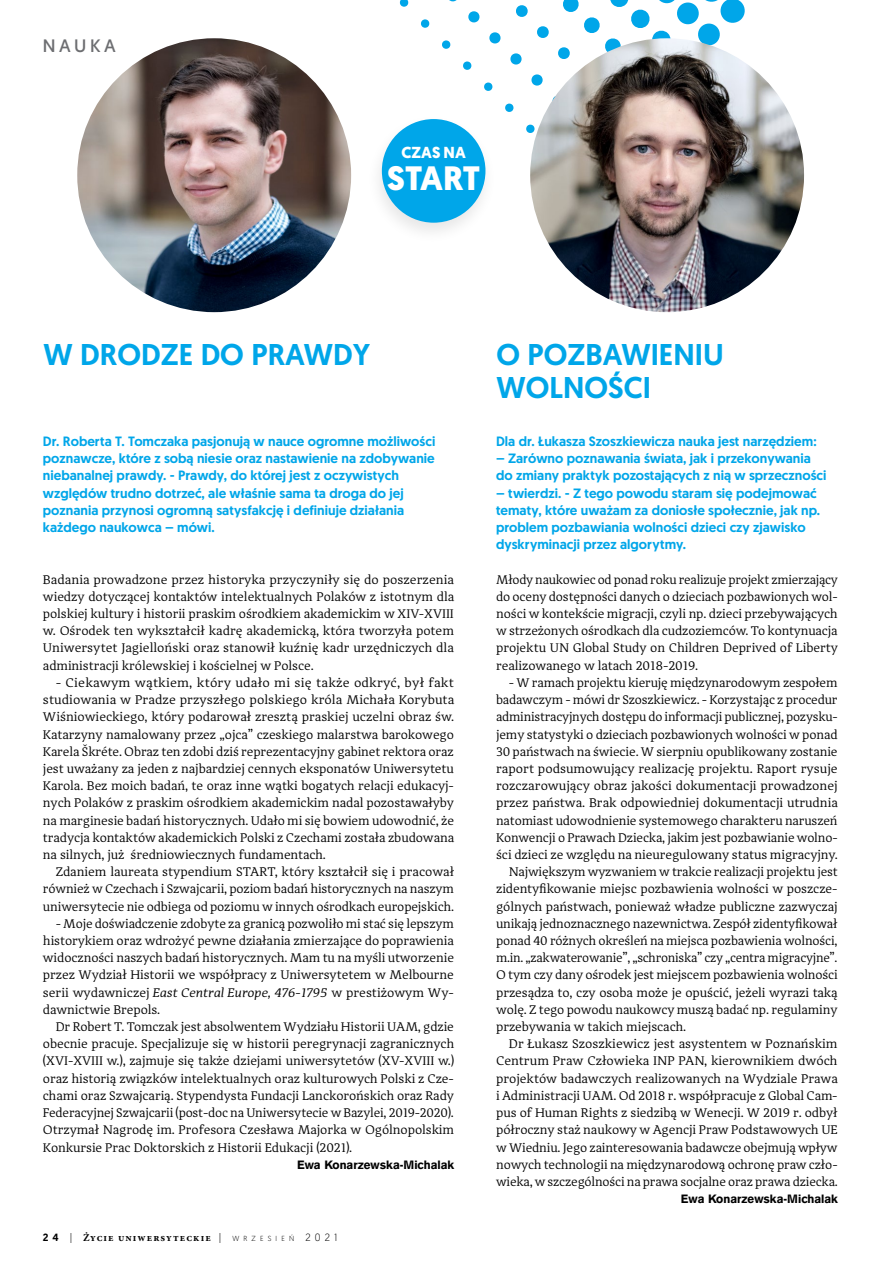
<style>
.page{position:relative;width:893px;height:1263px;background:#fff}
.page>*{position:absolute;margin:0;border:0;box-sizing:border-box;transform-origin:0 0}
.t1{font:700 33.75px "Geomanist";color:#fff}
.t2{font:500 30px/33px "Geomanist";color:#00a6e9}
.t3{font:18px "Geomanist";letter-spacing:.2em;color:#6d6e71}
.t4{font:700 15.9px "Geomanist";color:#fff}
.t5{font:500 13.5px/17.2px "Geomanist";color:#00a6e9}
.t6{font:12.9px/17.2px "Adagio Serif";letter-spacing:-.01em;color:#000;text-align:justify}
.t7{font:12px "Gothic 725 Blk EU";color:#000}
.t8{font:700 10.5px "Minion Pro";letter-spacing:.1em;color:#000}
.s1{font-style:italic}
.s2{font-family:"Geomanist";font-weight:500}
.s3{font-family:"Geomanist";font-weight:300}
.s4{font-family:"Geomanist";font-weight:300;font-size:7.35px}
</style>
<div class="page">
<svg style="left:399px;top:0;width:10px;height:7px"></svg>
<svg style="left:421px;top:19px;width:9px;height:9px"></svg>
<svg style="left:442px;top:0;width:303px;height:137px"></svg>
<img style="left:77px;top:38px;width:274px;height:274px;border-radius:137px">
<img style="left:530px;top:38px;width:274px;height:274px;border-radius:137px">
<div style="left:366px;top:113px;width:132px;height:132px;background:#000;opacity:.1"></div>
<div style="left:382px;top:119px;width:103px;height:104px;background:#00a6e9;border-radius:50%"></div>
<h3 class="t3" style="left:43px;top:34px;width:74px">NAUKA</h3>
<p class="t4" style="left:401px;top:142px;width:66px">CZAS NA</p>
<h1 class="t1" style="left:387px;top:155px;width:38px">START</h1>
<h2 class="t2" style="left:43px;top:338px;width:265px">W drodze do prawd</h2>
<h2 class="t2" style="left:353px;top:338px;width:19px">y</h2>
<h2 class="t2" style="left:496px;top:338px;width:93px">Opozbaw</h2>
<h2 class="t2" style="left:496px;top:338px;width:225px;text-indent:154px">ieniu wolności</h2>
<p class="t5" style="left:43px;top:432px;width:394px">Dr. Roberta T. Tomczaka pasjonują w nauce ogromne możliwości poznawcze, które z sobą niesie oraz nastawienie na zdobywanie niebanalnej prawdy. - Prawdy, do której jest z oczywistych względów trudno dotrzeć, ale właśnie sama ta droga do jej poznania przynosi ogromną satysfakcję i definiuje działania każdego naukowca – mówi.</p>
<p class="t6" style="left:43px;top:571px;width:413px">Badania prowadzone przez historyka przyczyniły się do poszerzenia wiedzy dotyczącej kontaktów intelektualnych Polaków z istotnym dla polskiej kultury i historii praskim ośrodkiem akademickim w XIV-XVIII w. Ośrodek ten wykształcił kadrę akademicką, która tworzyła potem Uniwersytet Jagielloński oraz stanowił kuźnię kadr urzędniczych dla administracji królewskiej i kościelnej w Polsce.</p>
<p class="t6" style="left:43px;top:674px;width:413px;text-indent:13px">- Ciekawym wątkiem, który udało mi się także odkryć, był fakt studiowania w Pradze przyszłego polskiego króla Michała Korybuta Wiśniowieckiego, który podarował zresztą praskiej uczelni obraz św.<br>Katarzyny namalowany przez „ojca” czeskiego malarstwa barokowego Karela Škréte. Obraz ten zdobi dziś reprezentacyjny gabinet rektora oraz jest uważany za jeden z najbardziej cennych eksponatów Uniwersytetu Karola. Bez moich badań, te oraz inne wątki bogatych relacji edukacyj&shy;nych Polaków z praskim ośrodkiem akademickim nadal pozostawałyby na marginesie badań historycznych. Udało mi się bowiem udowodnić, że tradycja kontaktów akademickich Polski z Czechami została zbudowana na silnych, już średniowiecznych fundamentach.</p>
<p class="t6" style="left:43px;top:863px;width:413px;text-indent:13px">Zdaniem laureata stypendium START, który kształcił się i pracował również w Czechach i Szwajcarii, poziom badań historycznych na naszym uniwersytecie nie odbiega od poziomu w innych ośrodkach europejskich.</p>
<p class="t6" style="left:43px;top:915px;width:413px;text-indent:13px">- Moje doświadczenie zdobyte za granicą pozwoliło mi stać się lepszym historykiem oraz wdrożyć pewne działania zmierzające do poprawienia widoczności naszych badań historycznych. Mam tu na myśli utworzenie przez Wydział Historii we współpracy z Uniwersytetem w Melbourne serii wydawniczej <span class="s1">East Central Europe, 476-1795</span> w prestiżowym Wy&shy;dawnictwie Brepols.</p>
<p class="t6" style="left:43px;top:1018px;width:413px;text-indent:13px">Dr Robert T. Tomczak jest absolwentem Wydziału Historii UAM, gdzie obecnie pracuje. Specjalizuje się w historii peregrynacji zagranicznych (XVI-XVIII w.), zajmuje się także dziejami uniwersytetów (XV-XVIII w.) oraz historią związków intelektualnych oraz kulturowych Polski z Cze&shy;chami oraz Szwajcarią. Stypendysta Fundacji Lanckorońskich oraz Rady Federacyjnej Szwajcarii (post-doc na Uniwersytecie w Bazylei, 2019-2020).<br>Otrzymał Nagrodę im. Profesora Czesława Majorka w Ogólnopolskim Konkursie Prac Doktorskich z Historii Edukacji (2021).</p>
<p class="t7" style="left:297px;top:1157px;width:158px">Ewa Konarzewska-Michalak</p>
<p class="t8" style="left:43px;top:1230px;width:296px"><span class="s2">2 4</span> <span class="s3">|</span> Życie uniwersyteckie <span class="s3">|</span> <span class="s4">W R Z E S I E Ń</span> <span class="s3">2 0 2 1</span></p>
<p class="t5" style="left:496px;top:432px;width:322px">Dla dr. Łukasza Szoszkiewicza nauka jest narzędziem:</p>
<p class="t5" style="left:496px;top:450px;width:332px">– Zarówno poznawania świata, jak i przekonywania do zmiany praktyk pozostających z nią w sprzeczności</p>
<p class="t5" style="left:496px;top:484px;width:326px">– twierdzi. - Z tego powodu staram się podejmować tematy, które uważam za doniosłe społecznie, jak np. problem pozbawiania wolności dzieci czy zjawisko dyskryminacji przez algorytmy.</p>
<p class="t6" style="left:496px;top:571px;width:343px">Młody naukowiec od ponad roku realizuje projekt zmierzający do oceny dostępności danych o dzieciach pozbawionych wol&shy;ności w kontekście migracji, czyli np. dzieci przebywających w strzeżonych ośrodkach dla cudzoziemców. To kontynuacja projektu UN Global Study on Children Deprived of Liberty realizowanego w latach 2018-2019.</p>
<p class="t6" style="left:509px;top:674px;width:330px">- W ramach projektu kieruję międzynarodowym zespołem</p>
<p class="t6" style="left:496px;top:691px;width:343px">badawczym - mówi dr Szoszkiewicz. - Korzystając z procedur</p>
<p class="t6" style="left:496px;top:708px;width:343px">administracyjnych dostępu do informacji publicznej, pozysku-</p>
<p class="t6" style="left:496px;top:726px;width:343px">jemy statystyki o dzieciach pozbawionych wolności w ponad</p>
<p class="t6" style="left:496px;top:743px;width:343px">30 państwach na świecie. W sierpniu opublikowany zostanie</p>
<p class="t6" style="left:496px;top:760px;width:343px">raport podsumowujący realizację projektu. Raport rysuje</p>
<p class="t6" style="left:496px;top:777px;width:343px">rozczarowujący obraz jakości dokumentacji prowadzonej</p>
<p class="t6" style="left:496px;top:794px;width:343px">przez państwa. Brak odpowiedniej dokumentacji utrudnia</p>
<p class="t6" style="left:496px;top:812px;width:343px">natomiast udowodnienie systemowego charakteru naruszeń</p>
<p class="t6" style="left:496px;top:829px;width:343px">Konwencji o Prawach Dziecka, jakim jest pozbawianie wolno-</p>
<p class="t6" style="left:496px;top:846px;width:343px">ści dzieci ze względu na nieuregulowany status migracyjny.</p>
<p class="t6" style="left:509px;top:863px;width:330px">Największym wyzwaniem w trakcie realizacji projektu jest</p>
<p class="t6" style="left:496px;top:880px;width:343px">zidentyfikowanie miejsc pozbawienia wolności w poszcze-</p>
<p class="t6" style="left:496px;top:898px;width:343px">gólnych państwach, ponieważ władze publiczne zazwyczaj</p>
<p class="t6" style="left:496px;top:915px;width:343px">unikają jednoznacznego nazewnictwa. Zespół zidentyfikował</p>
<p class="t6" style="left:496px;top:932px;width:343px">ponad 40 różnych określeń na miejsca pozbawienia wolności,</p>
<p class="t6" style="left:496px;top:949px;width:343px">m.in. „zakwaterowanie”, „schroniska” czy „centra migracyjne”.</p>
<p class="t6" style="left:496px;top:966px;width:343px">O tym czy dany ośrodek jest miejscem pozbawienia wolności</p>
<p class="t6" style="left:496px;top:984px;width:343px">przesądza to, czy osoba może je opuścić, jeżeli wyrazi taką</p>
<p class="t6" style="left:496px;top:1001px;width:343px">wolę. Z tego powodu naukowcy muszą badać np. regulaminy</p>
<p class="t6" style="left:496px;top:1018px;width:192px">przebywania w takich miejscach.</p>
<p class="t6" style="left:509px;top:1035px;width:330px">Dr Łukasz Szoszkiewicz jest asystentem w Poznańskim</p>
<p class="t6" style="left:496px;top:1053px;width:343px">Centrum Praw Człowieka INP PAN, kierownikiem dwóch</p>
<p class="t6" style="left:496px;top:1070px;width:343px">projektów badawczych realizowanych na Wydziale Prawa</p>
<p class="t6" style="left:496px;top:1087px;width:343px">i Administracji UAM. Od 2018 r. współpracuje z Global Cam-</p>
<p class="t6" style="left:496px;top:1104px;width:343px">pus of Human Rights z siedzibą w Wenecji. W 2019 r. odbył</p>
<p class="t6" style="left:496px;top:1121px;width:343px">półroczny staż naukowy w Agencji Praw Podstawowych UE</p>
<p class="t6" style="left:496px;top:1139px;width:343px">w Wiedniu. Jego zainteresowania badawcze obejmują wpływ</p>
<p class="t6" style="left:496px;top:1156px;width:343px">nowych technologii na międzynarodową ochronę praw czło-</p>
<p class="t6" style="left:496px;top:1173px;width:343px">wieka, w szczególności na prawa socjalne oraz prawa dziecka.</p>
<p class="t7" style="left:681px;top:1191px;width:158px">Ewa Konarzewska-Michalak</p>
</div>
